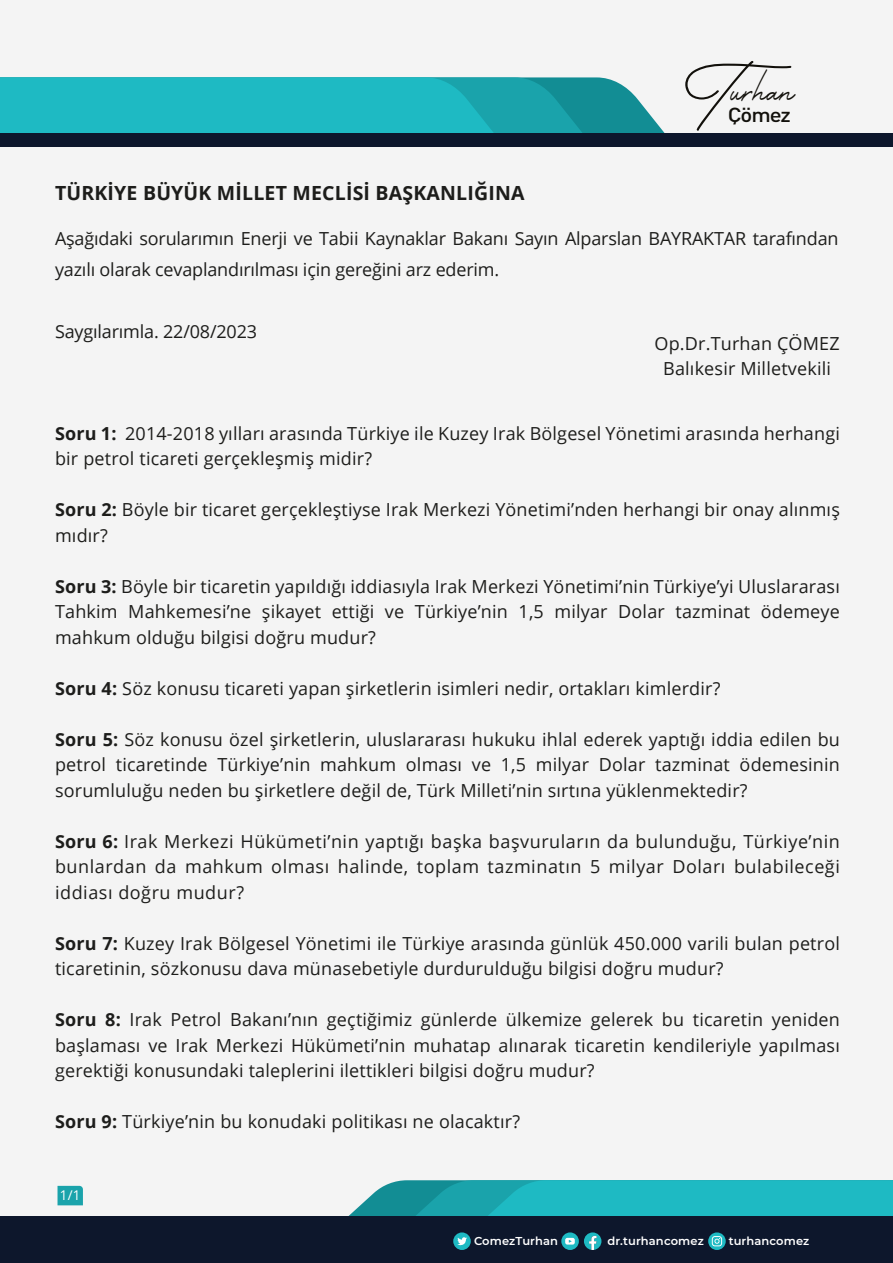
<style>
.page{position:relative;width:893px;height:1263px;background:#f4f4f4}
.page>*{position:absolute;margin:0;border:0;box-sizing:border-box;transform-origin:0 0}
.t1{font:70.5px "Bellarina";color:#12100b;scale:1.05 1}
.t2{font:55.35px "Bellarina";letter-spacing:.01em;color:#12100b;scale:.58 1}
.t3{font:20.1px "DIN Medium Tr";letter-spacing:-.05em;color:#12100b;scale:1.1 1}
.t4{font:700 19.5px "Open Sans";letter-spacing:.01em;color:#1d1d1b}
.t5{font:18px/25.5px "Open Sans";letter-spacing:.01em;color:#1d1d1b;text-align:justify}
.t6{font:18px/31.2px "Open Sans";letter-spacing:-.01em;color:#1d1d1b}
.t7{font:13.35px "Open Sans";color:#fff}
.t8{font:600 11.55px "Montserrat";letter-spacing:.01em;color:#fff}
.s1{font-weight:700}
</style>
<div class="page">
<svg style="left:58px;top:1186px;width:25px;height:19px"></svg>
<svg style="left:593px;top:77px;width:72px;height:56px;fill:#128d94"></svg>
<svg style="left:0;top:77px;width:593px;height:56px;background:#1db3bc"></svg>
<div style="left:0;top:133px;width:893px;height:14px;background:#0d172c"></div>
<svg style="left:348px;top:1180px;width:545px;height:36px;background:#24b3bc"></svg>
<div style="left:0;top:1216px;width:893px;height:47px;background:#0d172c"></div>
<div style="left:453px;top:1232px;width:18px;height:18px;background:#1ebac3;border-radius:50%"></div>
<svg style="left:457px;top:1237px;width:10px;height:8px"></svg>
<svg style="left:708px;top:1232px;width:18px;height:18px"></svg>
<svg style="left:712px;top:1236px;width:10px;height:10px"></svg>
<svg style="left:584px;top:1232px;width:17px;height:18px"></svg>
<svg style="left:561px;top:1232px;width:18px;height:18px"></svg>
<svg style="left:565px;top:1238px;width:10px;height:6px"></svg>
<p class="t4" style="left:55px;top:179px;width:471px">TÜRKİYE BÜYÜK MİLLET MECLİSİ BAŞKANLIĞINA</p>
<h1 class="t1" style="left:681px;top:47px;width:106px">T</h1>
<h2 class="t2" style="left:730px;top:50px;width:110px">urhan</h2>
<p class="t3" style="left:728px;top:102px;width:59px">Çömez</p>
<p class="t6" style="left:55px;top:222px;width:785px">Aşağıdaki sorularımın Enerji ve Tabii Kaynaklar Bakanı Sayın Alparslan BAYRAKTAR tarafından yazılı olarak cevaplandırılması için gereğini arz ederim.</p>
<p class="t6" style="left:55px;top:316px;width:204px">Saygılarımla. 22/08/2023</p>
<p class="t5" style="left:654px;top:330px;width:187px;text-align:center">Op.Dr.Turhan ÇÖMEZ<br>Balıkesir Milletvekili</p>
<p class="t5" style="left:55px;top:420px;width:786px"><span class="s1">Soru 1:</span> 2014-2018 yılları arasında Türkiye ile Kuzey Irak Bölgesel Yönetimi arasında herhangi bir petrol ticareti gerçekleşmiş midir?</p>
<p class="t5" style="left:55px;top:496px;width:786px"><span class="s1">Soru 2:</span> Böyle bir ticaret gerçekleştiyse Irak Merkezi Yönetimi’nden herhangi bir onay alınmış mıdır?</p>
<p class="t5" style="left:55px;top:573px;width:786px"><span class="s1">Soru 3:</span> Böyle bir ticaretin yapıldığı iddiasıyla Irak Merkezi Yönetimi’nin Türkiye’yi Uluslararası Tahkim Mahkemesi’ne şikayet ettiği ve Türkiye’nin 1,5 milyar Dolar tazminat ödemeye mahkum olduğu bilgisi doğru mudur?</p>
<p class="t5" style="left:55px;top:675px;width:667px"><span class="s1">Soru 4:</span> Söz konusu ticareti yapan şirketlerin isimleri nedir, ortakları kimlerdir?</p>
<p class="t5" style="left:55px;top:726px;width:786px"><span class="s1">Soru 5:</span> Söz konusu özel şirketlerin, uluslararası hukuku ihlal ederek yaptığı iddia edilen bu petrol ticaretinde Türkiye’nin mahkum olması ve 1,5 milyar Dolar tazminat ödemesinin sorumluluğu neden bu şirketlere değil de, Türk Milleti’nin sırtına yüklenmektedir?</p>
<p class="t5" style="left:55px;top:828px;width:786px"><span class="s1">Soru 6:</span> Irak Merkezi Hükümeti’nin yaptığı başka başvuruların da bulunduğu, Türkiye’nin bunlardan da mahkum olması halinde, toplam tazminatın 5 milyar Doları bulabileceği iddiası doğru mudur?</p>
<p class="t5" style="left:55px;top:930px;width:786px"><span class="s1">Soru 7:</span> Kuzey Irak Bölgesel Yönetimi ile Türkiye arasında günlük 450.000 varili bulan petrol ticaretinin, sözkonusu dava münasebetiyle durdurulduğu bilgisi doğru mudur?</p>
<p class="t5" style="left:55px;top:1006px;width:786px"><span class="s1">Soru 8:</span> Irak Petrol Bakanı’nın geçtiğimiz günlerde ülkemize gelerek bu ticaretin yeniden başlaması ve Irak Merkezi Hükümeti’nin muhatap alınarak ticaretin kendileriyle yapılması gerektiği konusundaki taleplerini ilettikleri bilgisi doğru mudur?</p>
<p class="t5" style="left:55px;top:1108px;width:467px"><span class="s1">Soru 9:</span> Türkiye’nin bu konudaki politikası ne olacaktır?</p>
<p class="t7" style="left:60px;top:1185px;width:22px">1/1</p>
<p class="t8" style="left:474px;top:1232px;width:86px">ComezTurhan</p>
<p class="t8" style="left:607px;top:1232px;width:98px">dr.turhancomez</p>
<p class="t8" style="left:729px;top:1232px;width:82px">turhancomez</p>
</div>
